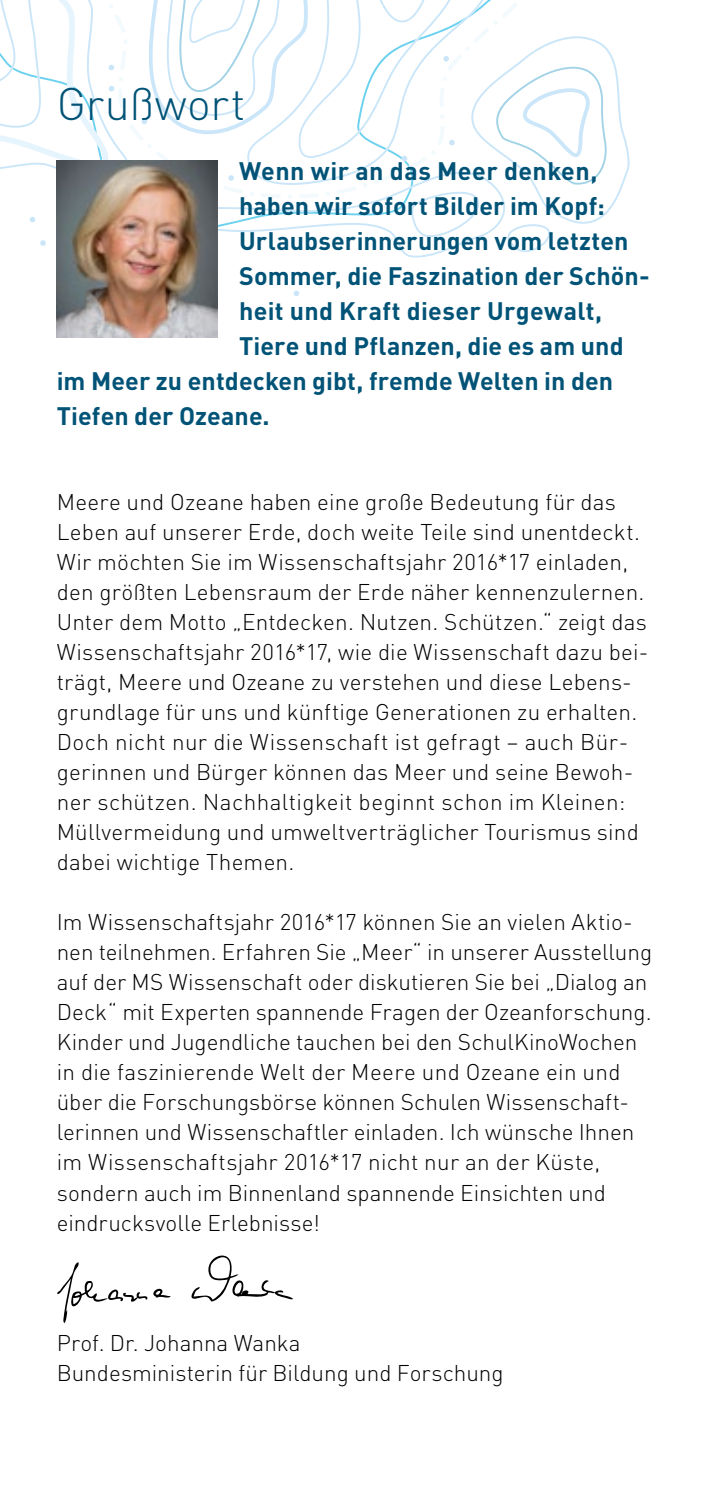
<style>
.page{position:relative;width:709px;height:1489px;background:#fff}
.page>*{position:absolute;margin:0;border:0;box-sizing:border-box;transform-origin:0 0}
.t1{font:300 45px "DIN Pro";color:#005377}
.t2{font:700 25px "DIN Pro";letter-spacing:.005em;color:#005377}
.t3{font:300 22.5px/30px "DIN Pro";letter-spacing:.01em;color:#000}
</style>
<div class="page">
<svg style="left:373px;top:279px;width:6px;height:5px"></svg>
<svg style="left:293px;top:290px;width:6px;height:6px"></svg>
<svg style="left:0;top:1px;width:630px;height:251px"></svg>
<img style="left:57px;top:161px;width:161px;height:177px">
<svg style="left:57px;top:1255px;width:236px;height:67px"></svg>
<h2 class="t1" style="left:57px;top:69px;width:190px">Grußwort</h2>
<p class="t2" style="left:239px;top:150px;width:360px">Wenn wir an das Meer denken,</p>
<p class="t2" style="left:239px;top:185px;width:367px">haben wir sofort Bilder im Kopf:</p>
<p class="t2" style="left:239px;top:220px;width:391px">Urlaubserinnerungen vom letzten</p>
<p class="t2" style="left:239px;top:255px;width:412px">Sommer, die Faszination der Schön-</p>
<p class="t2" style="left:239px;top:290px;width:364px">heit und Kraft dieser Urgewalt,</p>
<p class="t2" style="left:239px;top:325px;width:386px">Tiere und Pflanzen, die es am und</p>
<p class="t2" style="left:57px;top:360px;width:558px">im Meer zu entdecken gibt, fremde Welten in den</p>
<p class="t2" style="left:57px;top:395px;width:214px">Tiefen der Ozeane.</p>
<p class="t3" style="left:57px;top:485px;width:593px">Meere und Ozeane haben eine große Bedeutung für das Leben auf unserer Erde, doch weite Teile sind unentdeckt.<br>Wir möchten Sie im Wissenschaftsjahr 2016*17 einladen, den größten Lebensraum der Erde näher kennenzulernen.<br>Unter dem Motto „Entdecken. Nutzen. Schützen.“ zeigt das Wissenschaftsjahr 2016*17, wie die Wissenschaft dazu bei&shy;trägt, Meere und Ozeane zu verstehen und diese Lebens&shy;grundlage für uns und künftige Generationen zu erhalten.<br>Doch nicht nur die Wissenschaft ist gefragt – auch Bür&shy;gerinnen und Bürger können das Meer und seine Bewoh&shy;ner schützen. Nachhaltigkeit beginnt schon im Kleinen:<br>Müllvermeidung und umweltverträglicher Tourismus sind dabei wichtige Themen.</p>
<p class="t3" style="left:57px;top:905px;width:597px">Im Wissenschaftsjahr 2016*17 können Sie an vielen Aktio&shy;nen teilnehmen. Erfahren Sie „Meer“ in unserer Ausstellung auf der MS Wissenschaft oder diskutieren Sie bei „Dialog an Deck“ mit Experten spannende Fragen der Ozeanforschung.<br>Kinder und Jugendliche tauchen bei den SchulKinoWochen in die faszinierende Welt der Meere und Ozeane ein und über die Forschungsbörse können Schulen Wissenschaft&shy;lerinnen und Wissenschaftler einladen. Ich wünsche Ihnen im Wissenschaftsjahr 2016*17 nicht nur an der Küste, sondern auch im Binnenland spannende Einsichten und eindrucksvolle Erlebnisse!</p>
<p class="t3" style="left:57px;top:1325px;width:245px">Prof. Dr. Johanna Wanka</p>
<p class="t3" style="left:57px;top:1355px;width:448px">Bundesministerin für Bildung und Forschung</p>
</div>
